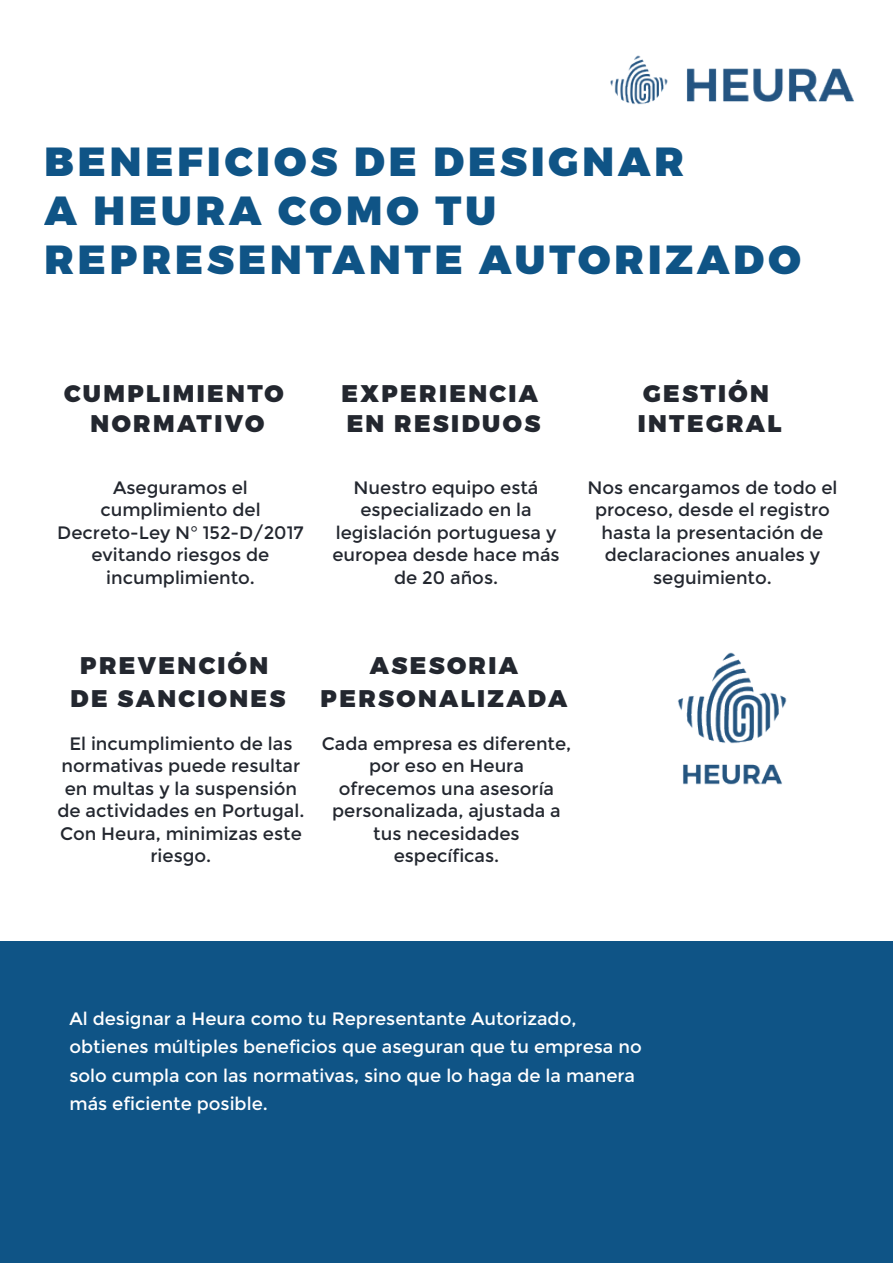
<style>
.page{position:relative;width:893px;height:1263px;background:#fff}
.page>*{position:absolute;margin:0;border:0;box-sizing:border-box;transform-origin:0 0}
.t1{font:900 40.5px/48.6px "Montserrat";letter-spacing:.1em;color:#0f5486}
.t2{font:900 24px/30px "Montserrat";letter-spacing:.1em;color:#23272f;text-align:center}
.t3{font:18px/22.5px "Montserrat";color:#23272f;text-align:center}
.t4{font:18px/28.5px "Montserrat";color:#fff}
</style>
<div class="page">
<img style="left:677px;top:652px;width:110px;height:133px">
<div style="left:0;top:941px;width:893px;height:322px;background:#0f5486"></div>
<img style="left:610px;top:55px;width:244px;height:50px">
<h1 class="t1" style="left:45px;top:139px;width:758px">BENEFICIOS DE DESIGNAR<br>A HEURA COMO TU<br>REPRESENTANTE AUTORIZADO</h1>
<h2 class="t2" style="left:64px;top:379px;width:221px">CUMPLIMIENTO<br>NORMATIVO</h2>
<p class="t3" style="left:57px;top:476px;width:248px">Aseguramos el cumplimiento del<br>Decreto-Ley N° 152-D/2017 evitando riesgos de incumplimiento.</p>
<h2 class="t2" style="left:342px;top:379px;width:200px;text-align:left">EXPERIENCIA<br>EN RESIDUOS</h2>
<p class="t3" style="left:332px;top:476px;width:229px">Nuestro equipo está especializado en la legislación portuguesa y europea desde hace más de 20 años.</p>
<h2 class="t2" style="left:638px;top:379px;width:145px;text-align:left">GESTIÓN<br>INTEGRAL</h2>
<p class="t3" style="left:587px;top:476px;width:252px">Nos encargamos de todo el proceso, desde el registro hasta la presentación de declaraciones anuales y seguimiento.</p>
<h2 class="t2" style="left:70px;top:650px;width:216px;line-height:32.4px">PREVENCIÓN<br>DE SANCIONES</h2>
<p class="t3" style="left:57px;top:732px;width:248px">El incumplimiento de las normativas puede resultar en multas y la suspensión de actividades en Portugal.<br>Con Heura, minimizas este riesgo.</p>
<h2 class="t2" style="left:321px;top:650px;width:248px;line-height:32.4px">ASESORIA<br>PERSONALIZADA</h2>
<p class="t3" style="left:322px;top:732px;width:251px">Cada empresa es diferente, por eso en Heura ofrecemos una asesoría personalizada, ajustada a tus necesidades específicas.</p>
<p class="t4" style="left:69px;top:1004px;width:574px">Al designar a Heura como tu Representante Autorizado, obtienes múltiples beneficios que aseguran que tu empresa no solo cumpla con las normativas, sino que lo haga de la manera más eficiente posible.</p>
</div>
